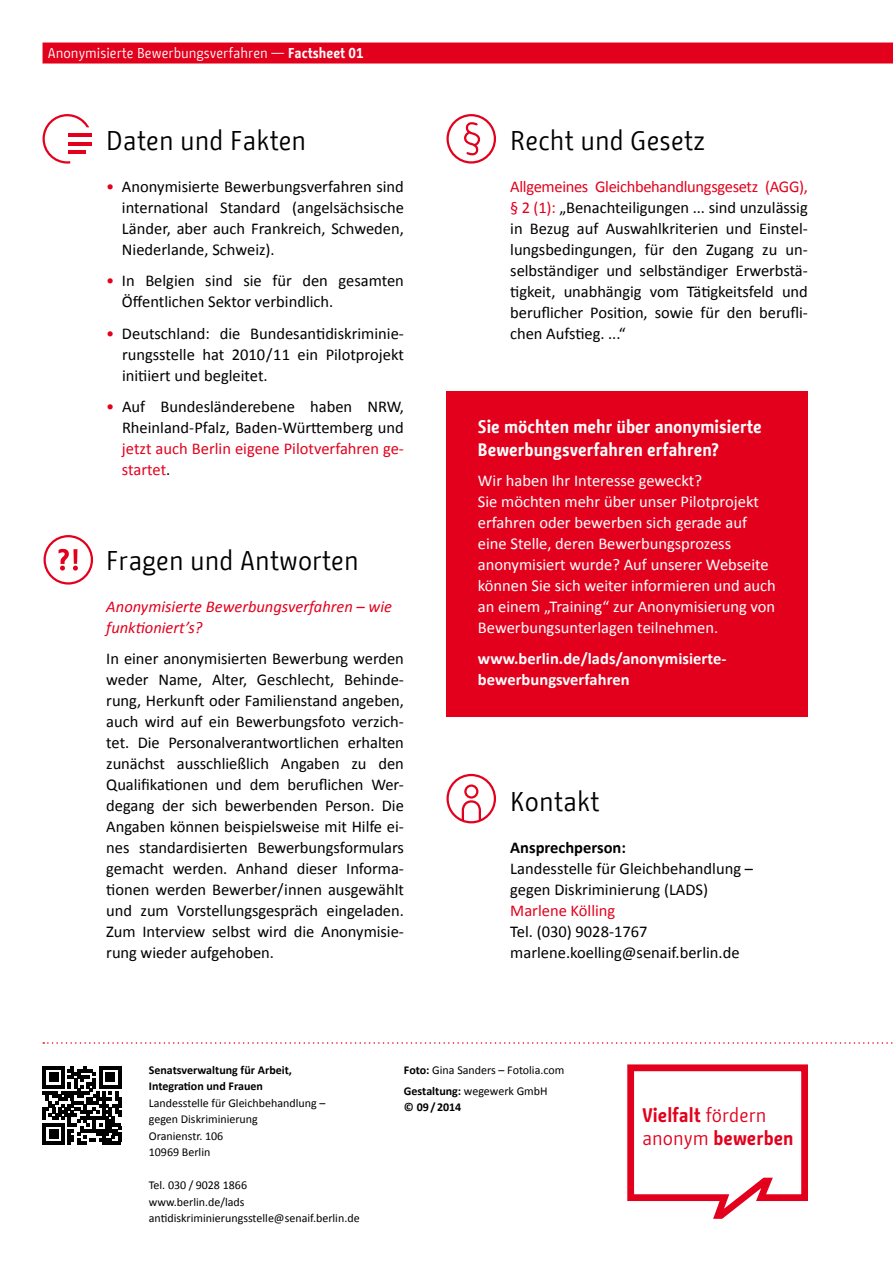
<style>
.page{position:relative;width:893px;height:1263px;background:#fff}
.page>*{position:absolute;margin:0;border:0;box-sizing:border-box;transform-origin:0 0}
.t1{font:27px "BMF Change";color:#000}
.t2{font:700 19.65px/23.2px "BMF Change";color:#e3001d}
.t3{font:700 18px/22.5px "BMF Change";color:#fff}
.t4{font:16.5px/21px "Calibri";color:#000;text-align:justify}
.t5{font:16.5px/21px "Calibri";color:#fff}
.t6{font:700 16.5px/21px "Calibri";letter-spacing:.005em;color:#fff}
.t7{font:italic 16.5px/21px "Calibri";color:#e3001d}
.t8{font:700 16.5px "Calibri";color:#000}
.t9{font:14.25px "BMF Change";color:#fff}
.t10{font:12px/16.5px "Calibri";color:#000}
.t11{font:700 12px/16.5px "Calibri";color:#000}
.s1{font-weight:700}
.s2{color:#e3001d}
.s3{font-weight:400}
</style>
<div class="page">
<div style="left:53px;top:43px;width:840px;height:21px;background:#e3001d"></div>
<svg style="left:43px;top:114px;width:46px;height:50px"></svg>
<hr style="left:68px;top:134px;width:23px;height:3px;background:#e3001d">
<hr style="left:68px;top:142px;width:23px;height:4px;background:#e3001d">
<hr style="left:68px;top:151px;width:17px;height:3px;background:#e3001d">
<svg style="left:446px;top:114px;width:50px;height:50px"></svg>
<svg style="left:44px;top:535px;width:49px;height:50px"></svg>
<svg style="left:73px;top:549px;width:4px;height:15px"></svg>
<div style="left:446px;top:391px;width:362px;height:326px;background:#e3001d"></div>
<svg style="left:446px;top:774px;width:50px;height:49px"></svg>
<svg style="left:43px;top:1042px;width:850px;height:2px"></svg>
<svg style="left:42px;top:1066px;width:79px;height:79px"></svg>
<hr style="left:99px;top:1066px;width:22px;height:3px;background:#000">
<svg style="left:627px;top:1064px;width:181px;height:155px"></svg>
<p class="t9" style="left:48px;top:43px;width:317px">Anonymisierte Bewerbungsverfahren — <span class="s1">Factsheet 01</span></p>
<h2 class="t1" style="left:106px;top:121px;width:201px">Daten und Fakten</h2>
<p class="t4" style="left:122px;top:176px;width:283px;text-indent:-16px"><span class="s2">•</span> Anonymisierte Bewerbungsverfahren sind international Standard (angelsächsische Länder, aber auch Frankreich, Schweden, Niederlande, Schweiz).</p>
<p class="t4" style="left:122px;top:270px;width:283px;text-indent:-16px"><span class="s2">•</span> In Belgien sind sie für den gesamten<br>Öffentlichen Sektor verbindlich.</p>
<p class="t4" style="left:122px;top:323px;width:283px;text-indent:-16px"><span class="s2">•</span> Deutschland: die Bundesantidiskriminie&shy;rungsstelle hat 2010/11 ein Pilotprojekt initiiert und begleitet.</p>
<p class="t4" style="left:122px;top:396px;width:283px;text-indent:-16px"><span class="s2">•</span> Auf Bundesländerebene haben NRW, Rheinland-Pfalz, Baden-Württemberg und <span class="s2">jetzt auch Berlin eigene Pilotverfahren ge&shy;startet</span>.</p>
<h2 class="t1" style="left:106px;top:541px;width:254px">Fragen und Antworten</h2>
<h3 class="t7" style="left:106px;top:595px;width:287px">Anonymisierte Bewerbungsverfahren – wie funktioniert’s?</h3>
<p class="t4" style="left:106px;top:648px;width:299px">In einer anonymisierten Bewerbung werden weder Name, Alter, Geschlecht, Behinde&shy;rung, Herkunft oder Familienstand angeben, auch wird auf ein Bewerbungsfoto verzich&shy;tet. Die Personalverantwortlichen erhalten zunächst ausschließlich Angaben zu den Qualifikationen und dem beruflichen Wer&shy;de gang der sich bewerbenden Person. Die Angaben können beispielsweise mit Hilfe ei&shy;nes standardisierten Bewerbungsformulars gemacht werden. Anhand dieser Informa&shy;tionen werden Bewerber/innen ausgewählt und zum Vorstellungsgespräch eingeladen.<br>Zum Interview selbst wird die Anonymisie&shy;rung wieder aufgehoben.</p>
<h2 class="t1" style="left:510px;top:121px;width:197px">Recht und Gesetz</h2>
<p class="t4" style="left:510px;top:176px;width:299px"><span class="s2">Allgemeines Gleichbehandlungsgesetz (AGG), § 2 (1):</span> „Benachteiligungen ... sind unzulässig in Bezug auf Auswahlkriterien und Einstel&shy;lungsbedingungen, für den Zugang zu un&shy;selbständiger und selbständiger Erwerbstä&shy;tigkeit, unabhängig vom Tätigkeitsfeld und beruflicher Position, sowie für den berufli&shy;chen Aufstieg. ...“</p>
<h3 class="t3" style="left:478px;top:416px;width:285px">Sie möchten mehr über anonymisierte<br>Bewerbungsverfahren erfahren?</h3>
<p class="t5" style="left:478px;top:470px;width:299px">Wir haben Ihr Interesse geweckt?<br>Sie möchten mehr über unser Pilotprojekt erfahren oder bewerben sich gerade auf eine Stelle, deren Bewerbungsprozess anonymisiert wurde? Auf unserer Webseite können Sie sich weiter informieren und auch an einem „Training“ zur Ano nymisierung von Bewerbungsunterlagen teilnehmen.</p>
<p class="t6" style="left:478px;top:648px;width:250px">www.berlin.de/lads/anonymisierte&shy;bewerbungsverfahren</p>
<h2 class="t1" style="left:510px;top:783px;width:91px">Kontakt</h2>
<h3 class="t8" style="left:510px;top:837px;width:117px">Ansprechperson:</h3>
<p class="t4" style="left:510px;top:858px;width:244px;text-align:left">Landesstelle für Gleichbehandlung – gegen Diskriminierung (LADS)<br><span class="s2">Marlene Kölling<br></span>Tel. (030) 9028-1767</p>
<p class="t4" style="left:510px;top:942px;width:231px">marlene.koelling@senaif.berlin.de</p>
<p class="t10" style="left:149px;top:1062px;width:178px"><span class="s1">Senatsverwaltung für Arbeit,<br>Integration und Frauen<br></span>Landesstelle für Gleichbehandlung – gegen Diskriminierung<br>Oranienstr. 106<br>10969 Berlin</p>
<p class="t10" style="left:149px;top:1177px;width:100px">Tel. 030 / 9028 1866</p>
<p class="t10" style="left:149px;top:1194px;width:97px">www.berlin.de/lads</p>
<p class="t10" style="left:149px;top:1210px;width:212px">antidiskriminierungsstelle@senaif.berlin.de</p>
<p class="t10" style="left:404px;top:1062px;width:162px"><span class="s1">Foto:</span> Gina Sanders – Fotolia.com</p>
<p class="t11" style="left:404px;top:1083px;width:145px">Gestaltung: <span class="s3">wegewerk GmbH </span>© 09 / 2014</p>
<p class="t2" style="left:642px;top:1103px;width:153px">Vielfalt <span class="s3">fördern anonym</span> bewerben</p>
</div>
